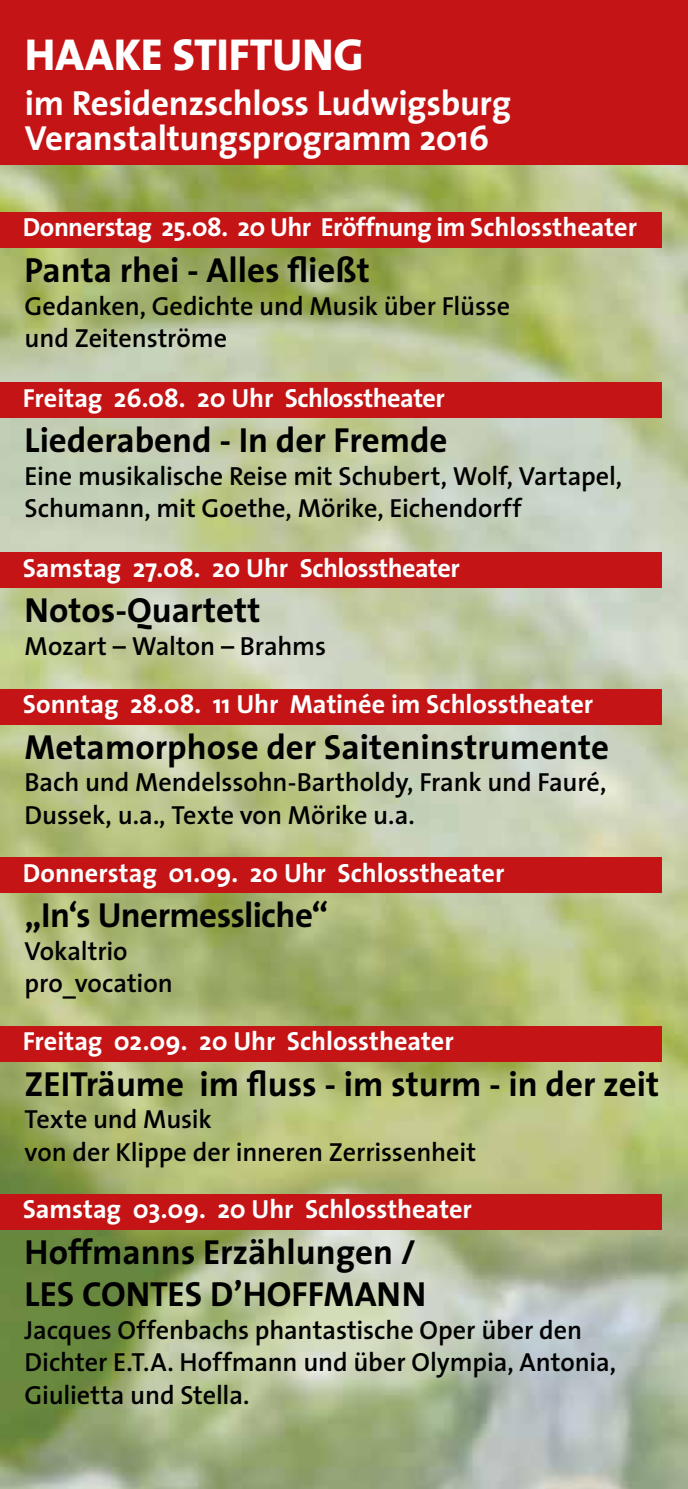
<style>
.page{position:relative;width:688px;height:1489px;background:#fff}
.page>*{position:absolute;margin:0;border:0;box-sizing:border-box;transform-origin:0 0}
.t1{font:800 45px "The Sans";color:#fff}
.t2{font:700 35px/42px "The Sans";color:#000}
.t3{font:700 35px/35px "The Sans";letter-spacing:-.01em;color:#fff}
.t4{font:700 35px "The Sans";letter-spacing:-.02em;color:#000}
.t5{font:600 26.25px/32.5px "The Sans";letter-spacing:-.005em;color:#000}
.t6{font:700 26.25px "The Sans";letter-spacing:-.005em;color:#fff}
</style>
<div class="page">
<img style="left:0;top:165px;width:687px;height:1323px">
<div style="left:0;top:0;width:687px;height:165px;background:#c51415"></div>
<div style="left:0;top:212px;width:661px;height:36px;background:#c51415"></div>
<div style="left:0;top:382px;width:661px;height:36px;background:#c51415"></div>
<div style="left:0;top:689px;width:661px;height:35px;background:#c51415"></div>
<div style="left:0;top:857px;width:661px;height:36px;background:#c51415"></div>
<div style="left:0;top:1025px;width:661px;height:36px;background:#c51415"></div>
<div style="left:0;top:1194px;width:661px;height:35px;background:#c51415"></div>
<div style="left:0;top:552px;width:661px;height:36px;background:#c51415"></div>
<h1 class="t1" style="left:25px;top:17px;width:340px">HAAKE STIFTUNG</h1>
<h2 class="t3" style="left:25px;top:84px;width:488px">im Residenzschloss Ludwigsburg<br>Veranstaltungsprogramm 2016</h2>
<p class="t6" style="left:23px;top:205px;width:615px">Donnerstag 25.08. 20 Uhr Eröffnung im Schlosstheater</p>
<h2 class="t2" style="left:25px;top:248px;width:347px">Panta rhei - Alles fließt</h2>
<p class="t5" style="left:25px;top:289px;width:487px">Gedanken, Gedichte und Musik über Flüsse und Zeitenströme</p>
<p class="t6" style="left:23px;top:375px;width:423px">Freitag 26.08. 20 Uhr Schlosstheater</p>
<h2 class="t2" style="left:25px;top:418px;width:424px">Liederabend - In der Fremde</h2>
<p class="t5" style="left:25px;top:459px;width:599px">Eine musikalische Reise mit Schubert, Wolf, Vartapel,<br>Schumann, mit Goethe, Mörike, Eichendorff</p>
<p class="t6" style="left:23px;top:546px;width:438px">Samstag 27.08. 20 Uhr Schlosstheater</p>
<h2 class="t2" style="left:25px;top:588px;width:237px">Notos-Quartett</h2>
<p class="t5" style="left:25px;top:629px;width:303px">Mozart – Walton – Brahms</p>
<p class="t6" style="left:23px;top:682px;width:571px">Sonntag 28.08. 11 Uhr Matinée im Schlosstheater</p>
<h2 class="t2" style="left:25px;top:725px;width:586px">Metamorphose der Saiteninstrumente</h2>
<p class="t5" style="left:25px;top:765px;width:583px">Bach und Mendelssohn-Bartholdy, Frank und Fauré,<br>Dussek, u.a., Texte von Mörike u.a.</p>
<p class="t6" style="left:23px;top:850px;width:483px">Donnerstag 01.09. 20 Uhr Schlosstheater</p>
<h2 class="t4" style="left:25px;top:886px;width:305px">„In‘s Unermessliche“</h2>
<p class="t5" style="left:25px;top:933px;width:150px">Vokaltrio pro_vocation</p>
<p class="t6" style="left:23px;top:1019px;width:432px">Freitag 02.09. 20 Uhr Schlosstheater</p>
<h2 class="t2" style="left:25px;top:1061px;width:636px">ZEITräume im fluss - im sturm - in der zeit</h2>
<p class="t5" style="left:25px;top:1102px;width:453px">Texte und Musik<br>von der Klippe der inneren Zerrissenheit</p>
<p class="t6" style="left:23px;top:1187px;width:450px">Samstag 03.09. 20 Uhr Schlosstheater</p>
<h2 class="t2" style="left:25px;top:1230px;width:403px">Hoffmanns Erzählungen /<br>LES CONTES D’HOFFMANN</h2>
<p class="t5" style="left:25px;top:1312px;width:593px">Jacques Offenbachs phantastische Oper über den<br>Dichter E.T.A. Hoffmann und über Olympia, Antonia,<br>Giulietta und Stella.</p>
</div>
